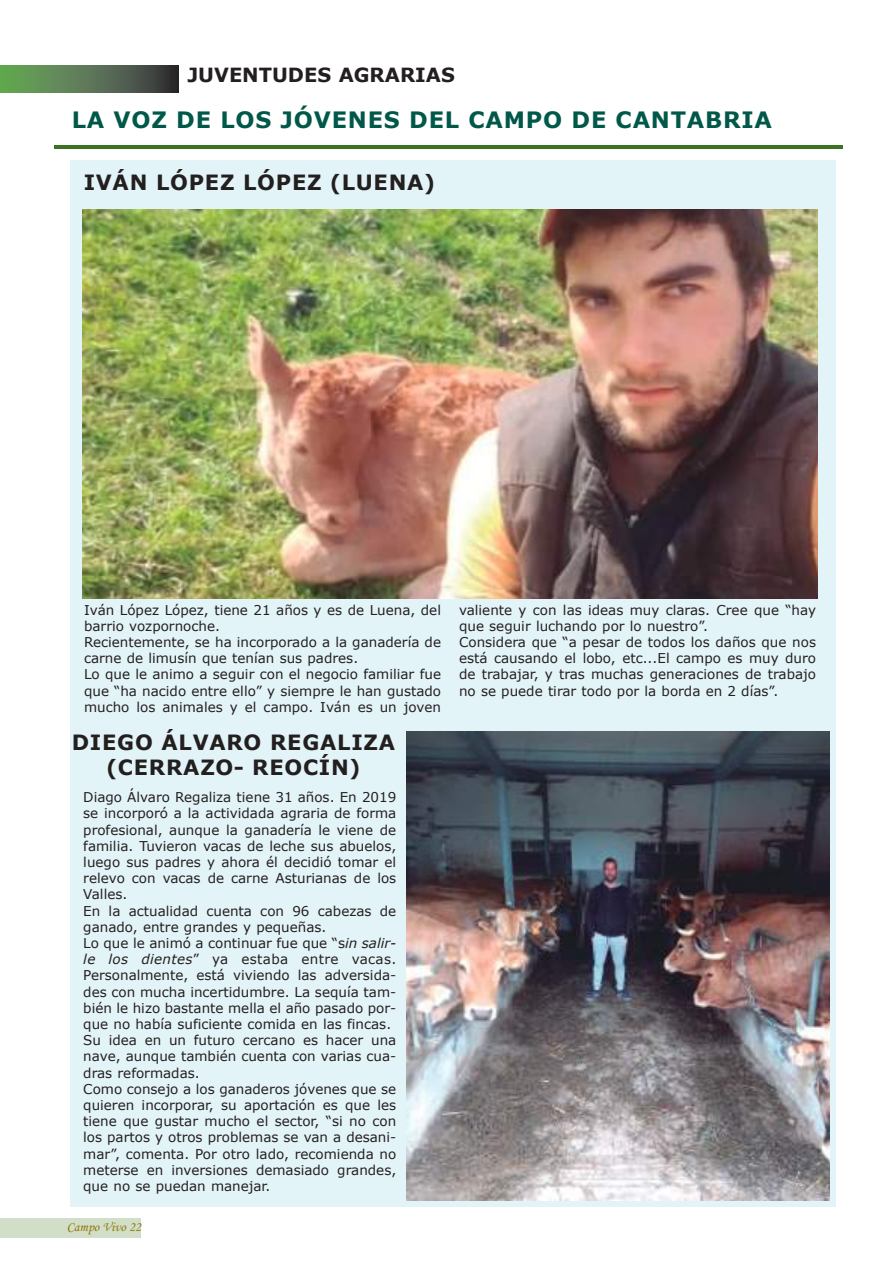
<style>
.page{position:relative;width:893px;height:1263px;background:#fff}
.page>*{position:absolute;margin:0;border:0;box-sizing:border-box;transform-origin:0 0}
.t1{font:700 22.5px "Verdana";letter-spacing:.035em;color:#005848}
.t2{font:700 21px/25.2px "Verdana";letter-spacing:.035em;color:#241f1f;text-align:center}
.t3{font:700 19.5px "Verdana";color:#241f1f}
.t4{font:13.5px/16.2px "Verdana";color:#241f1f}
.t5{font:13.5px "Monotype Corsiva";color:#8a7907}
.s1{font-style:italic}
</style>
<div class="page">
<div style="left:0;top:1218px;width:141px;height:19px;background:#d3dec8"></div>
<div style="left:70px;top:160px;width:765px;height:1047px;background:#e3f4f9"></div>
<svg style="left:0;top:65px;width:178px;height:27px;background:#54714e"></svg>
<hr style="left:54px;top:145px;width:789px;height:4px;background:#3a7322">
<img style="left:83px;top:209px;width:735px;height:390px">
<img style="left:407px;top:732px;width:423px;height:468px">
<h3 class="t3" style="left:187px;top:62px;width:269px">JUVENTUDES AGRARIAS</h3>
<h1 class="t1" style="left:72px;top:105px;width:702px">LA VOZ DE LOS JÓVENES DEL CAMPO DE CANTABRIA</h1>
<h2 class="t2" style="left:84px;top:169px;width:353px">IVÁN LÓPEZ LÓPEZ (LUENA)</h2>
<p class="t4" style="left:84px;top:601px;width:358px">Iván López López, tiene 21 años y es de Luena, del barrio vozpornoche.<br>Recientemente, se ha incorporado a la ganadería de carne de limusín que tenían sus padres.<br>Lo que le animo a seguir con el negocio familiar fue que “ha nacido entre ello” y siempre le han gustado mucho los animales y el campo. Iván es un joven</p>
<p class="t4" style="left:459px;top:601px;width:358px">valiente y con las ideas muy claras. Cree que “hay que seguir luchando por lo nuestro”.<br>Considera que “a pesar de todos los daños que nos está causando el lobo, etc...El campo es muy duro de trabajar, y tras muchas generaciones de trabajo no se puede tirar todo por la borda en 2 días”.</p>
<h2 class="t2" style="left:72px;top:729px;width:325px">DIEGO ÁLVARO REGALIZA (CERRAZO- REOCÍN)</h2>
<p class="t4" style="left:83px;top:789px;width:315px">Diago Álvaro Regaliza tiene 31 años. En 2019 se incorporó a la actividada agraria de forma profesional, aunque la ganadería le viene de familia. Tuvieron vacas de leche sus abuelos, luego sus padres y ahora él decidió tomar el relevo con vacas de carne Asturianas de los Valles.<br>En la actualidad cuenta con 96 cabezas de ganado, entre grandes y pequeñas.<br>Lo que le animó a continuar fue que “s<span class="s1">in salir&shy;le los dientes</span>” ya estaba entre vacas.<br>Personalmente, está viviendo las adversida&shy;des con mucha incertidumbre. La sequía tam&shy;bién le hizo bastante mella el año pasado por&shy;que no había suficiente comida en las fincas.<br>Su idea en un futuro cercano es hacer una nave, aunque también cuenta con varias cua&shy;dras reformadas.<br>Como consejo a los ganaderos jóvenes que se quieren incorporar, su aportación es que les tiene que gustar mucho el sector, “si no con los partos y otros problemas se van a desani&shy;mar”, comenta. Por otro lado, recomienda no meterse en inversiones demasiado grandes, que no se puedan manejar.</p>
<p class="t5" style="left:67px;top:1218px;width:76px">Campo Vivo 22</p>
</div>
